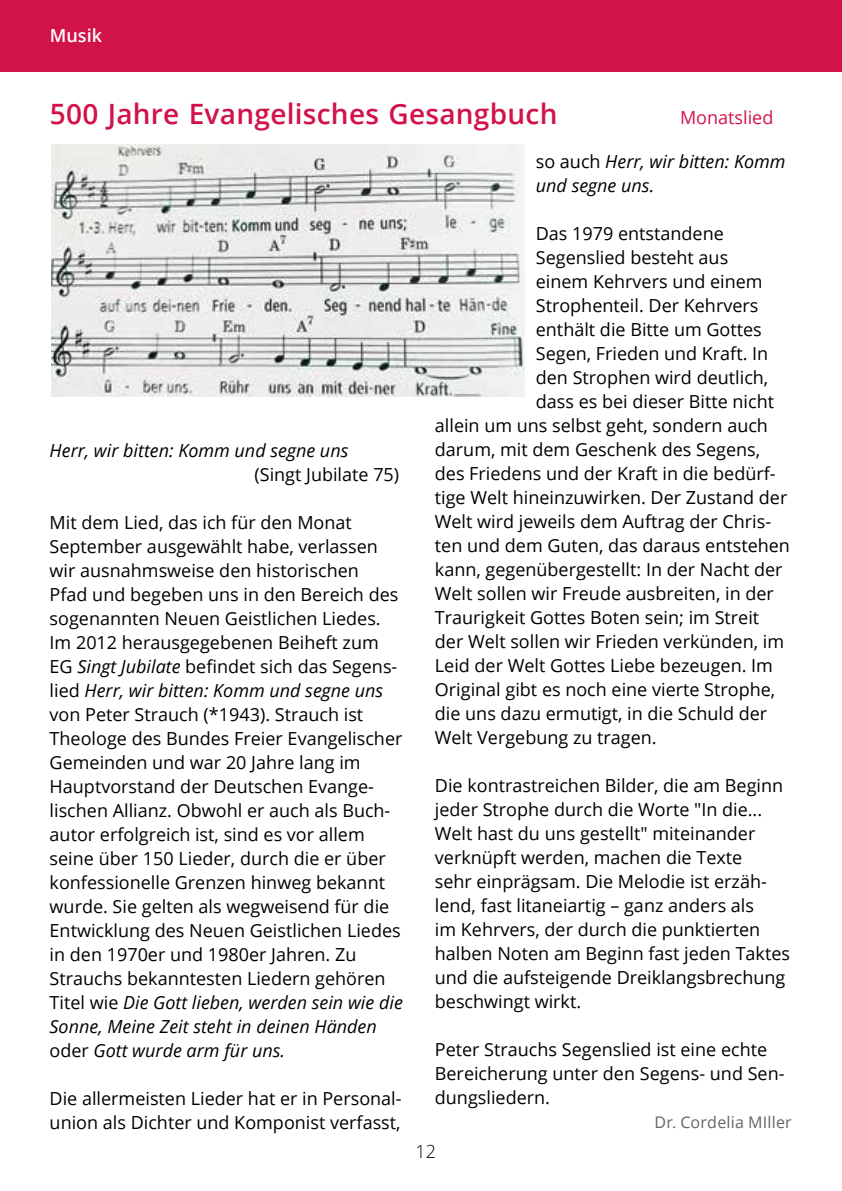
<style>
.page{position:relative;width:842px;height:1191px;background:#fff}
.page>*{position:absolute;margin:0;border:0;box-sizing:border-box;transform-origin:0 0}
.t1{font:600 28px "Open Sans";letter-spacing:.01em;color:#d11349}
.t2{font:18px/24px "Open Sans";color:#000}
.t3{font:italic 18px/24px "Open Sans";color:#000}
.t4{font:18px "Open Sans";color:#d11349}
.t5{font:600 18px "Open Sans";color:#fff}
.t6{font:300 18px "Open Sans";color:#000}
.t7{font:16px "Open Sans";letter-spacing:.015em;color:#636466}
.s1{font-style:italic}
.s2{font-style:normal}
</style>
<div class="page">
<div style="left:0;top:0;width:842px;height:72px;background:#d11349"></div>
<img style="left:51px;top:144px;width:474px;height:252px">
<p class="t5" style="left:50px;top:23px;width:54px">Musik</p>
<h1 class="t1" style="left:50px;top:94px;width:509px">500 Jahre Evangelisches Gesangbuch</h1>
<p class="t4" style="left:680px;top:105px;width:95px">Monatslied</p>
<p class="t3" style="left:50px;top:438px;width:300px">Herr, wir bitten: Komm und segne uns</p>
<p class="t2" style="left:254px;top:462px;width:146px">(Singt Jubilate 75)</p>
<p class="t2" style="left:50px;top:510px;width:355px">Mit dem Lied, das ich für den Monat September ausgewählt habe, verlassen wir ausnahmsweise den historischen<br>Pfad und begeben uns in den Bereich des sogenannten Neuen Geistlichen Liedes.<br>Im 2012 herausgegebenen Beiheft zum EG <span class="s1">Singt Jubilate</span> befindet sich das Segens&shy;lied <span class="s1">Herr, wir bitten: Komm und segne uns </span>von Peter Strauch (*1943). Strauch ist Theologe des Bundes Freier Evangelischer Gemeinden und war 20 Jahre lang im Hauptvorstand der Deutschen Evange&shy;lischen Allianz. Obwohl er auch als Buch&shy;autor erfolgreich ist, sind es vor allem seine über 150 Lieder, durch die er über konfessionelle Grenzen hinweg bekannt wurde. Sie gelten als wegweisend für die Entwicklung des Neuen Geistlichen Liedes in den 1970er und 1980er Jahren. Zu Strauchs bekanntesten Liedern gehören Titel wie <span class="s1">Die Gott lieben, werden sein wie die Sonne, Meine Zeit steht in deinen Händen </span>oder <span class="s1">Gott wurde arm für uns.</span></p>
<p class="t2" style="left:50px;top:1086px;width:353px">Die allermeisten Lieder hat er in Personal&shy;union als Dichter und Komponist verfasst,</p>
<p class="t3" style="left:536px;top:149px;width:251px"><span class="s2">so auch</span> Herr, wir bitten: Komm und segne uns.</p>
<p class="t2" style="left:536px;top:221px;width:190px">Das 1979 entstandene</p>
<p class="t2" style="left:536px;top:245px;width:194px">Segenslied besteht aus</p>
<p class="t2" style="left:536px;top:269px;width:228px">einem Kehrvers und einem</p>
<p class="t2" style="left:536px;top:293px;width:224px">Strophenteil. Der Kehrvers</p>
<p class="t2" style="left:536px;top:317px;width:228px">enthält die Bitte um Gottes</p>
<p class="t2" style="left:536px;top:341px;width:234px">Segen, Frieden und Kraft. In</p>
<p class="t2" style="left:536px;top:365px;width:234px">den Strophen wird deutlich,</p>
<p class="t2" style="left:536px;top:389px;width:240px">dass es bei dieser Bitte nicht</p>
<p class="t2" style="left:435px;top:413px;width:335px">allein um uns selbst geht, sondern auch</p>
<p class="t2" style="left:435px;top:437px;width:327px">darum, mit dem Geschenk des Segens,</p>
<p class="t2" style="left:435px;top:461px;width:342px">des Friedens und der Kraft in die bedürf-</p>
<p class="t2" style="left:435px;top:485px;width:354px">tige Welt hineinzuwirken. Der Zustand der</p>
<p class="t2" style="left:435px;top:509px;width:338px">Welt wird jeweils dem Auftrag der Chris-</p>
<p class="t2" style="left:435px;top:533px;width:357px">ten und dem Guten, das daraus entstehen</p>
<p class="t2" style="left:435px;top:557px;width:349px">kann, gegenübergestellt: In der Nacht der</p>
<p class="t2" style="left:435px;top:581px;width:340px">Welt sollen wir Freude ausbreiten, in der</p>
<p class="t2" style="left:435px;top:605px;width:326px">Traurigkeit Gottes Boten sein; im Streit</p>
<p class="t2" style="left:435px;top:629px;width:351px">der Welt sollen wir Frieden verkünden, im</p>
<p class="t2" style="left:435px;top:653px;width:340px">Leid der Welt Gottes Liebe bezeugen. Im</p>
<p class="t2" style="left:435px;top:677px;width:342px">Original gibt es noch eine vierte Strophe,</p>
<p class="t2" style="left:435px;top:701px;width:334px">die uns dazu ermutigt, in die Schuld der</p>
<p class="t2" style="left:435px;top:725px;width:223px">Welt Vergebung zu tragen.</p>
<p class="t2" style="left:435px;top:773px;width:357px">Die kontrastreichen Bilder, die am Beginn jeder Strophe durch die Worte "In die...<br>Welt hast du uns gestellt" miteinander verknüpft werden, machen die Texte<br>sehr einprägsam. Die Melodie ist erzäh&shy;lend, fast litaneiartig – ganz anders als<br>im Kehrvers, der durch die punktierten halben Noten am Beginn fast jeden Taktes und die aufsteigende Dreiklangsbrechung beschwingt wirkt.</p>
<p class="t2" style="left:435px;top:1037px;width:351px">Peter Strauchs Segenslied ist eine echte<br>Bereicherung unter den Segens- und Sen&shy;dungsliedern.</p>
<p class="t7" style="left:654px;top:1111px;width:139px">Dr. Cordelia MIller</p>
<p class="t6" style="left:416px;top:1139px;width:22px">12</p>
</div>
